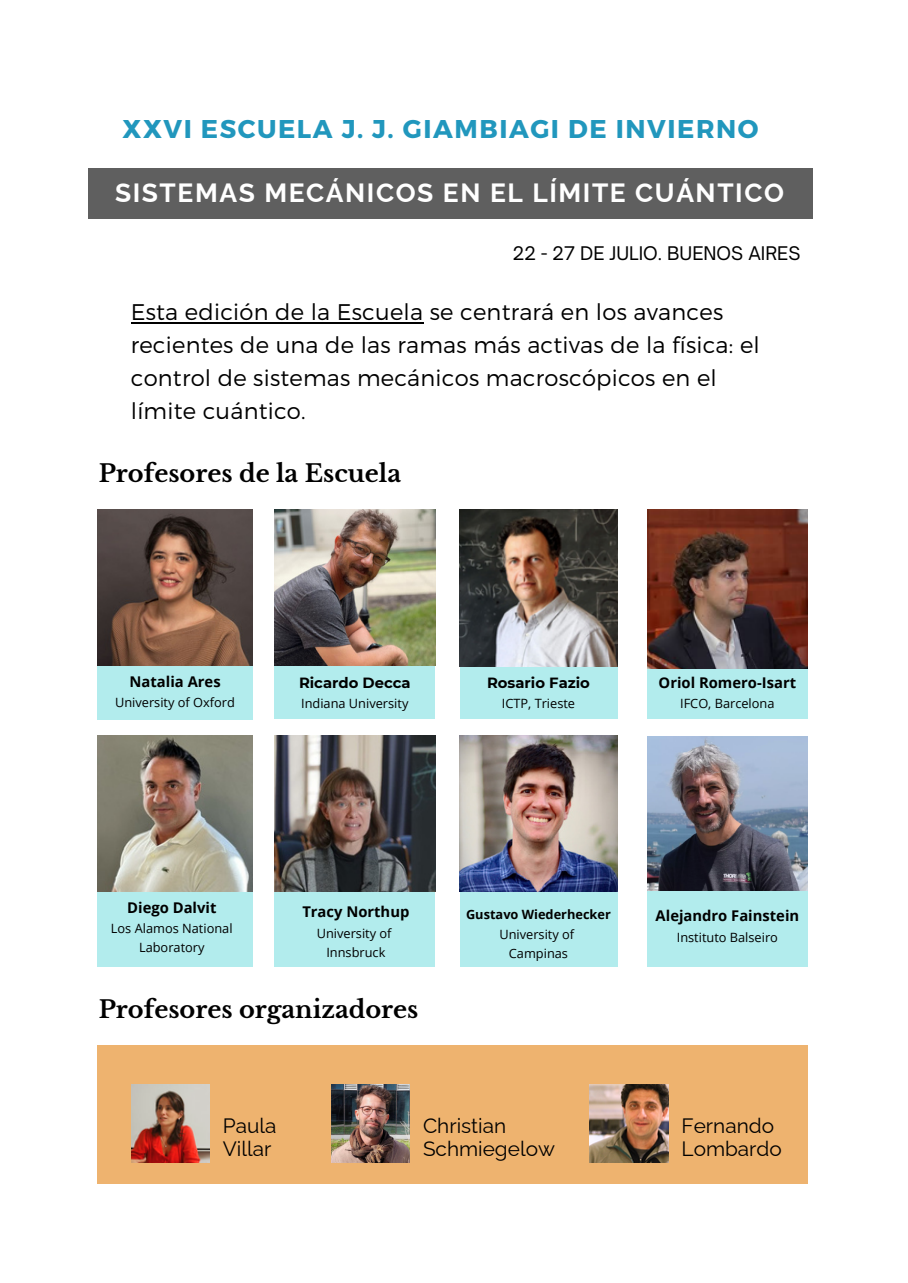
<style>
.page{position:relative;width:908px;height:1283px;background:#fff}
.page>*{position:absolute;margin:0;border:0;box-sizing:border-box;transform-origin:0 0}
.t1{font:700 26.4px "Raleway";letter-spacing:.06em;color:#fff}
.t2{font:700 25.6px "Montserrat";letter-spacing:.06em;color:#2197bd}
.t3{font:700 24px "Libre Baskerville";color:#000}
.t4{font:300 22.6px/33px "Montserrat";letter-spacing:.01em;color:#000}
.t5{font:20.8px/22.4px "Raleway";color:#000}
.t6{font:18px "Open Sauce One";color:#000}
.t7{font:700 14.8px "Open Sans";color:#000}
.t8{font:700 14.8px "Montserrat";color:#000}
.t9{font:12.8px/19.2px "Open Sans";color:#000;text-align:center}
.t10{font:700 12.8px "Open Sans";color:#000}
</style>
<div class="page">
<div style="left:97px;top:510px;width:156px;height:209px;background:#b2eced"></div>
<img style="left:97px;top:509px;width:155px;height:156px">
<div style="left:275px;top:509px;width:160px;height:209px;background:#b2eced"></div>
<img style="left:275px;top:509px;width:160px;height:156px">
<div style="left:460px;top:735px;width:157px;height:231px;background:#b2eced"></div>
<img style="left:460px;top:735px;width:157px;height:156px">
<div style="left:98px;top:735px;width:155px;height:231px;background:#b2eced"></div>
<img style="left:97px;top:735px;width:155px;height:156px">
<div style="left:275px;top:735px;width:160px;height:231px;background:#b2eced"></div>
<img style="left:275px;top:735px;width:160px;height:156px">
<div style="left:460px;top:509px;width:157px;height:209px;background:#b2eced"></div>
<div style="left:647px;top:509px;width:160px;height:209px;background:#b2eced"></div>
<div style="left:647px;top:736px;width:160px;height:230px;background:#b2eced"></div>
<img style="left:647px;top:509px;width:160px;height:159px">
<img style="left:647px;top:736px;width:160px;height:154px">
<img style="left:460px;top:509px;width:157px;height:157px">
<hr style="left:131px;top:322px;width:292px;height:1px;background:#000">
<div style="left:88px;top:168px;width:724px;height:51px;background:#5f5f5f"></div>
<div style="left:97px;top:1045px;width:710px;height:138px;background:#eeb36f"></div>
<img style="left:131px;top:1084px;width:78px;height:78px">
<img style="left:331px;top:1084px;width:78px;height:78px">
<img style="left:590px;top:1084px;width:78px;height:78px">
<h5 class="t2" style="left:123px;top:112px;width:637px">XXVI ESCUELA J. J. GIAMBIAGI DE INVIERNO</h5>
<p class="t1" style="left:115px;top:177px;width:670px">SISTEMAS MECÁNICOS EN EL LÍMITE CUÁNTICO</p>
<p class="t6" style="left:513px;top:242px;width:289px">22 - 27 DE JULIO. BUENOS AIRES</p>
<p class="t4" style="left:131px;top:295px;width:630px">Esta edición de la Escuela se centrará en los avances recientes de una de las ramas más activas de la física: el control de sistemas mecánicos macroscópicos en el límite cuántico.</p>
<h5 class="t3" style="left:99px;top:458px;width:304px">Profesores de la Escuela</h5>
<p class="t7" style="left:130px;top:671px;width:92px">Natalia Ares</p>
<p class="t9" style="left:115px;top:692px;width:121px">University of Oxford</p>
<p class="t8" style="left:299px;top:673px;width:113px">Ricardo Decca</p>
<p class="t9" style="left:301px;top:693px;width:109px">Indiana University</p>
<p class="t8" style="left:487px;top:673px;width:104px">Rosario Fazio</p>
<p class="t9" style="left:502px;top:693px;width:75px">ICTP, Trieste</p>
<p class="t7" style="left:658px;top:672px;width:139px">Oriol Romero-Isart</p>
<p class="t9" style="left:680px;top:694px;width:96px">IFCO, Barcelona</p>
<p class="t7" style="left:127px;top:897px;width:91px">Diego Dalvit</p>
<p class="t9" style="left:111px;top:918px;width:123px">Los Alamos National<br>Laboratory</p>
<p class="t7" style="left:302px;top:901px;width:109px">Tracy Northup</p>
<p class="t9" style="left:317px;top:923px;width:76px">University of<br>Innsbruck</p>
<h2 class="t3" style="left:99px;top:994px;width:321px">Profesores organizadores</h2>
<h5 class="t10" style="left:466px;top:905px;width:146px">Gustavo Wiederhecker</h5>
<p class="t9" style="left:499px;top:924px;width:76px">University of</p>
<h5 class="t9" style="left:509px;top:943px;width:61px">Campinas</h5>
<p class="t7" style="left:655px;top:905px;width:145px">Alejandro Fainstein</p>
<p class="t9" style="left:676px;top:927px;width:103px">Instituto Balseiro</p>
<h3 class="t5" style="left:223px;top:1114px;width:55px">Paula<br>Villar</h3>
<p class="t5" style="left:423px;top:1114px;width:133px">Christian<br>Schmiegelow</p>
<h3 class="t5" style="left:681px;top:1114px;width:102px">Fernando<br>Lombardo</h3>
</div>
